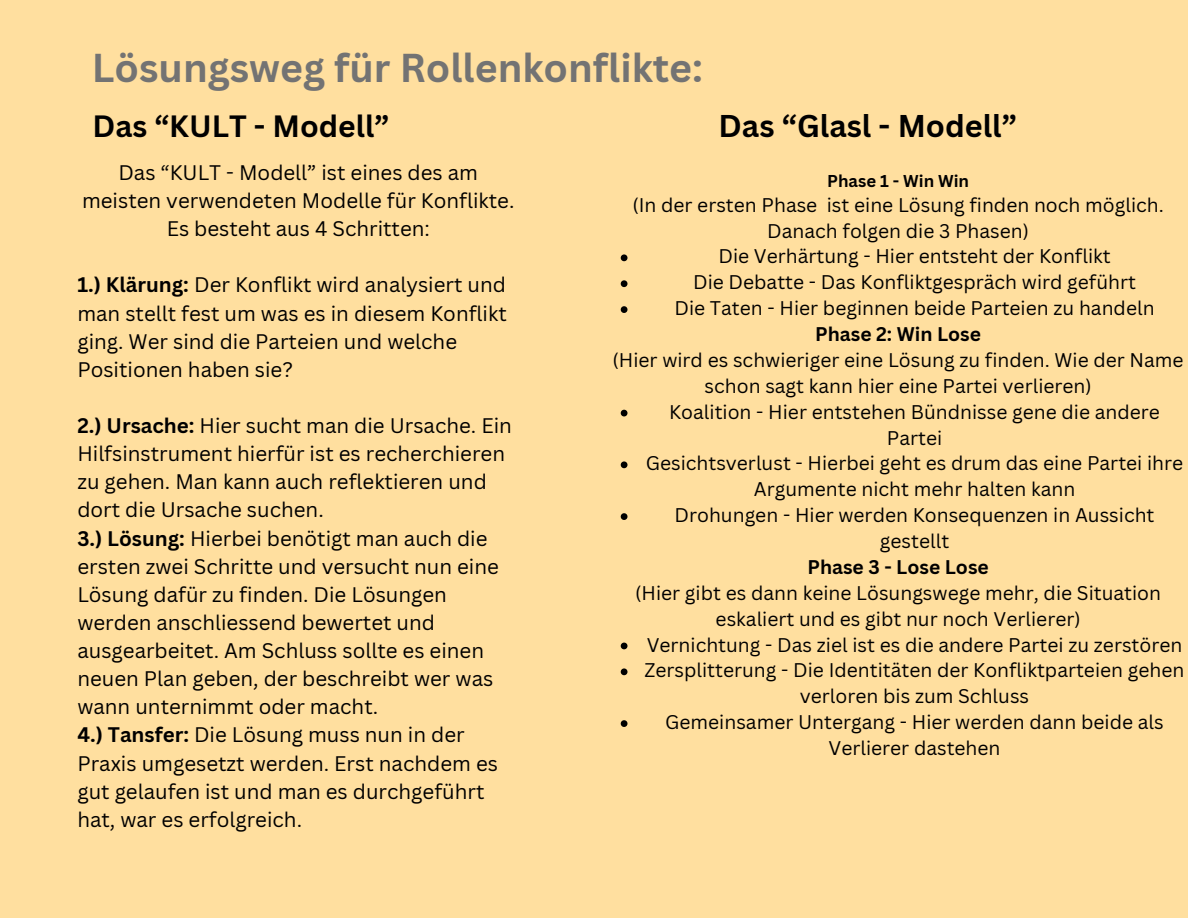
<style>
.page{position:relative;width:1188px;height:918px;background:#ffdf9f}
.page>*{position:absolute;margin:0;border:0;box-sizing:border-box;transform-origin:0 0}
.t1{font:700 39.3px "Canva Sans";color:#737373}
.t2{font:700 30.6px "Canva Sans";color:#000}
.t3{font:700 30px "Canva Sans";color:#000}
.t4{font:20.55px/28.2px "Canva Sans";color:#000}
.t5{font:19.2px/25.8px "Canva Sans";color:#000;text-align:center}
.t6{font:700 19.2px "Canva Sans";color:#000}
.t7{font:700 16.65px "Canva Sans";color:#000}
.s1{font-weight:700}
</style>
<div class="page">
<svg style="left:621px;top:254px;width:6px;height:7px"></svg>
<svg style="left:621px;top:280px;width:6px;height:7px"></svg>
<svg style="left:621px;top:306px;width:6px;height:7px"></svg>
<svg style="left:621px;top:410px;width:6px;height:6px"></svg>
<svg style="left:621px;top:461px;width:6px;height:7px"></svg>
<svg style="left:621px;top:513px;width:6px;height:7px"></svg>
<svg style="left:621px;top:643px;width:6px;height:6px"></svg>
<svg style="left:621px;top:668px;width:6px;height:7px"></svg>
<svg style="left:621px;top:720px;width:6px;height:7px"></svg>
<h1 class="t1" style="left:92px;top:40px;width:613px">Lösungsweg für Rollenkonflikte:</h1>
<h2 class="t3" style="left:92px;top:105px;width:298px">Das “KULT - Modell”</h2>
<p class="t4" style="left:82px;top:158px;width:434px;text-align:center">Das “KULT - Modell” ist eines des am meisten verwendeten Modelle für Konflikte.<br>Es besteht aus 4 Schritten:</p>
<h2 class="t2" style="left:719px;top:104px;width:300px">Das “Glasl - Modell”</h2>
<p class="t7" style="left:827px;top:169px;width:144px">Phase 1 - Win Win</p>
<p class="t5" style="left:632px;top:191px;width:533px">(In der ersten Phase ist eine Lösung finden noch möglich.<br>Danach folgen die 3 Phasen)</p>
<p class="t5" style="left:718px;top:243px;width:394px">Die Verhärtung - Hier entsteht der Konflikt</p>
<p class="t5" style="left:693px;top:269px;width:444px">Die Debatte - Das Konfliktgespräch wird geführt</p>
<p class="t5" style="left:674px;top:295px;width:482px">Die Taten - Hier beginnen beide Parteien zu handeln</p>
<p class="t6" style="left:815px;top:321px;width:167px">Phase 2: Win Lose</p>
<p class="t5" style="left:613px;top:347px;width:573px">(Hier wird es schwieriger eine Lösung zu finden. Wie der Name schon sagt kann hier eine Partei verlieren)</p>
<p class="t5" style="left:669px;top:398px;width:492px">Koalition - Hier entstehen Bündnisse gene die andere<br>Partei</p>
<p class="t5" style="left:646px;top:450px;width:539px">Gesichtsverlust - Hierbei geht es drum das eine Partei ihre<br>Argumente nicht mehr halten kann</p>
<p class="t5" style="left:675px;top:502px;width:482px">Drohungen - Hier werden Konsequenzen in Aussicht gestellt</p>
<p class="t6" style="left:807px;top:553px;width:183px">Phase 3 - Lose Lose</p>
<p class="t5" style="left:635px;top:579px;width:527px">(Hier gibt es dann keine Lösungswege mehr, die Situation eskaliert und es gibt nur noch Verlierer)</p>
<p class="t5" style="left:647px;top:631px;width:537px">Vernichtung - Das ziel ist es die andere Partei zu zerstören</p>
<p class="t5" style="left:645px;top:657px;width:541px">Zersplitterung - Die Identitäten der Konfliktparteien gehen verloren bis zum Schluss</p>
<p class="t5" style="left:665px;top:709px;width:500px">Gemeinsamer Untergang - Hier werden dann beide als<br>Verlierer dastehen</p>
<p class="t4" style="left:77px;top:270px;width:431px"><span class="s1">1.) Klärung:</span> Der Konflikt wird analysiert und man stellt fest um was es in diesem Konflikt ging. Wer sind die Parteien und welche Positionen haben sie?</p>
<p class="t4" style="left:77px;top:411px;width:436px"><span class="s1">2.) Ursache:</span> Hier sucht man die Ursache. Ein Hilfsinstrument hierfür ist es recherchieren zu gehen. Man kann auch reflektieren und dort die Ursache suchen.</p>
<p class="t4" style="left:77px;top:524px;width:423px"><span class="s1">3.) Lösung:</span> Hierbei benötigt man auch die ersten zwei Schritte und versucht nun eine Lösung dafür zu finden. Die Lösungen werden anschliessend bewertet und ausgearbeitet. Am Schluss sollte es einen neuen Plan geben, der beschreibt wer was wann unternimmt oder macht.</p>
<p class="t4" style="left:77px;top:720px;width:422px"><span class="s1">4.) Tansfer:</span> Die Lösung muss nun in der Praxis umgesetzt werden. Erst nachdem es gut gelaufen ist und man es durchgeführt hat, war es erfolgreich.</p>
</div>
